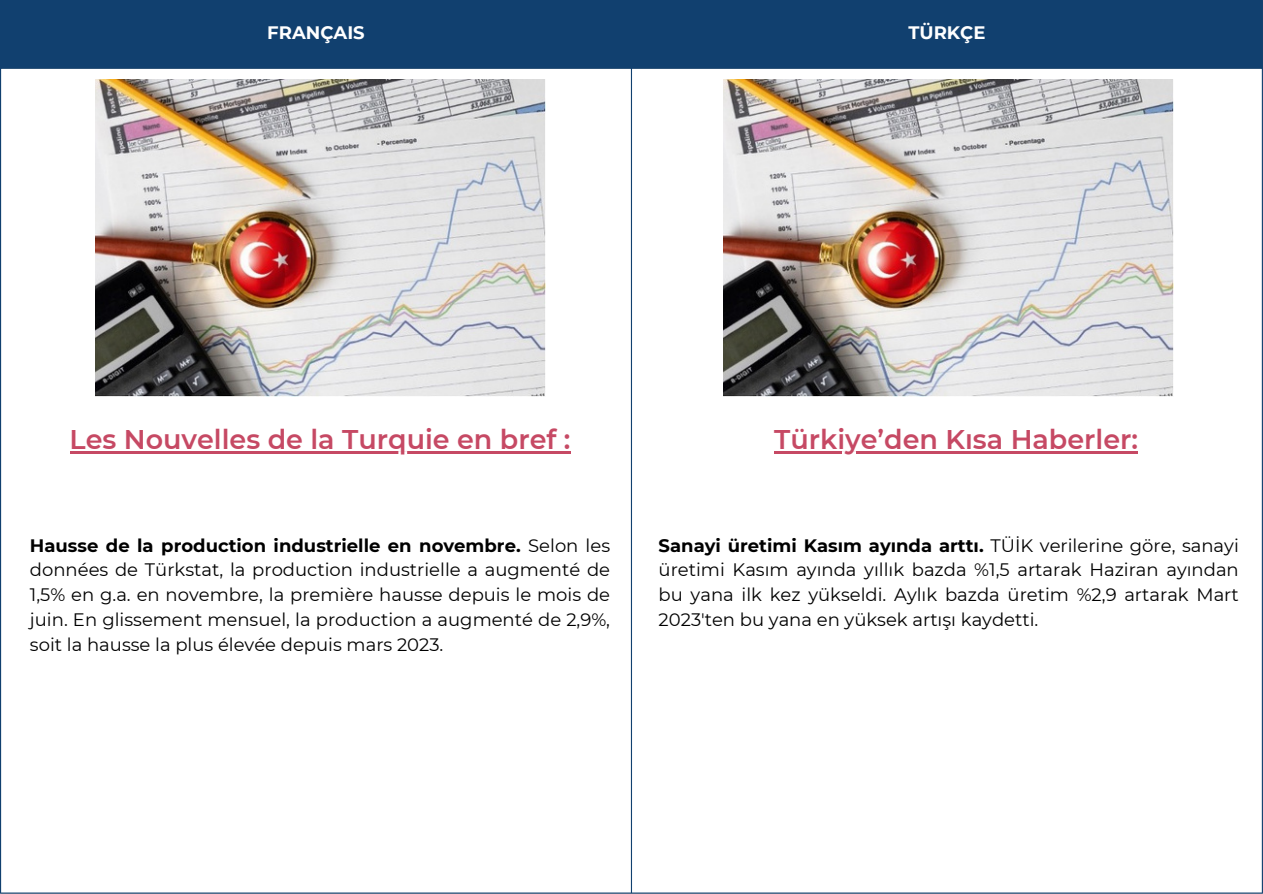
<style>
.page{position:relative;width:1263px;height:894px;background:#fff}
.page>*{position:absolute;margin:0;border:0;box-sizing:border-box;transform-origin:0 0}
.t1{font:600 27px "Montserrat";color:#c64964}
.t2{font:18px/24.8px "Montserrat";color:#000;text-align:justify}
.t3{font:700 18px "Montserrat";color:#fff}
.s1{font-weight:700}
</style>
<div class="page">
<div style="left:1px;top:1px;width:1261px;height:67px;background:#11406f"></div>
<hr style="left:0;top:1px;width:1px;height:891px;background:#11406f">
<hr style="left:631px;top:1px;width:1px;height:891px;background:#11406f">
<hr style="left:1262px;top:1px;width:1px;height:891px;background:#11406f">
<hr style="left:0;top:0;width:1263px;height:1px;background:#11406f">
<hr style="left:0;top:68px;width:1263px;height:1px;background:#11406f">
<hr style="left:0;top:892px;width:1263px;height:1px;background:#11406f">
<hr style="left:70px;top:451px;width:500px;height:3px;background:#c64964">
<hr style="left:774px;top:451px;width:364px;height:3px;background:#c64964">
<img style="left:724px;top:79px;width:450px;height:317px">
<img style="left:95px;top:79px;width:450px;height:317px">
<p class="t3" style="left:267px;top:22px;width:99px">FRANÇAIS</p>
<p class="t3" style="left:908px;top:22px;width:79px">TÜRKÇE</p>
<p class="t1" style="left:70px;top:423px;width:502px">Les Nouvelles de la Turquie en bref :</p>
<h1 class="t1" style="left:774px;top:423px;width:365px">Türkiye’den Kısa Haberler:</h1>
<p class="t2" style="left:30px;top:532px;width:582px"><span class="s1">Hausse de la production industrielle en novembre.</span> Selon les données de Türkstat, la production industrielle a augmenté de 1,5% en g.a. en novembre, la première hausse depuis le mois de juin. En glissement mensuel, la production a augmenté de 2,9%, soit la hausse la plus élevée depuis mars 2023.</p>
<p class="t2" style="left:659px;top:532px;width:582px"><span class="s1">Sanayi üretimi Kasım ayında arttı.</span> TÜİK verilerine göre, sanayi üretimi Kasım ayında yıllık bazda %1,5 artarak Haziran ayından bu yana ilk kez yükseldi. Aylık bazda üretim %2,9 artarak Mart 2023'ten bu yana en yüksek artışı kaydetti.</p>
</div>
